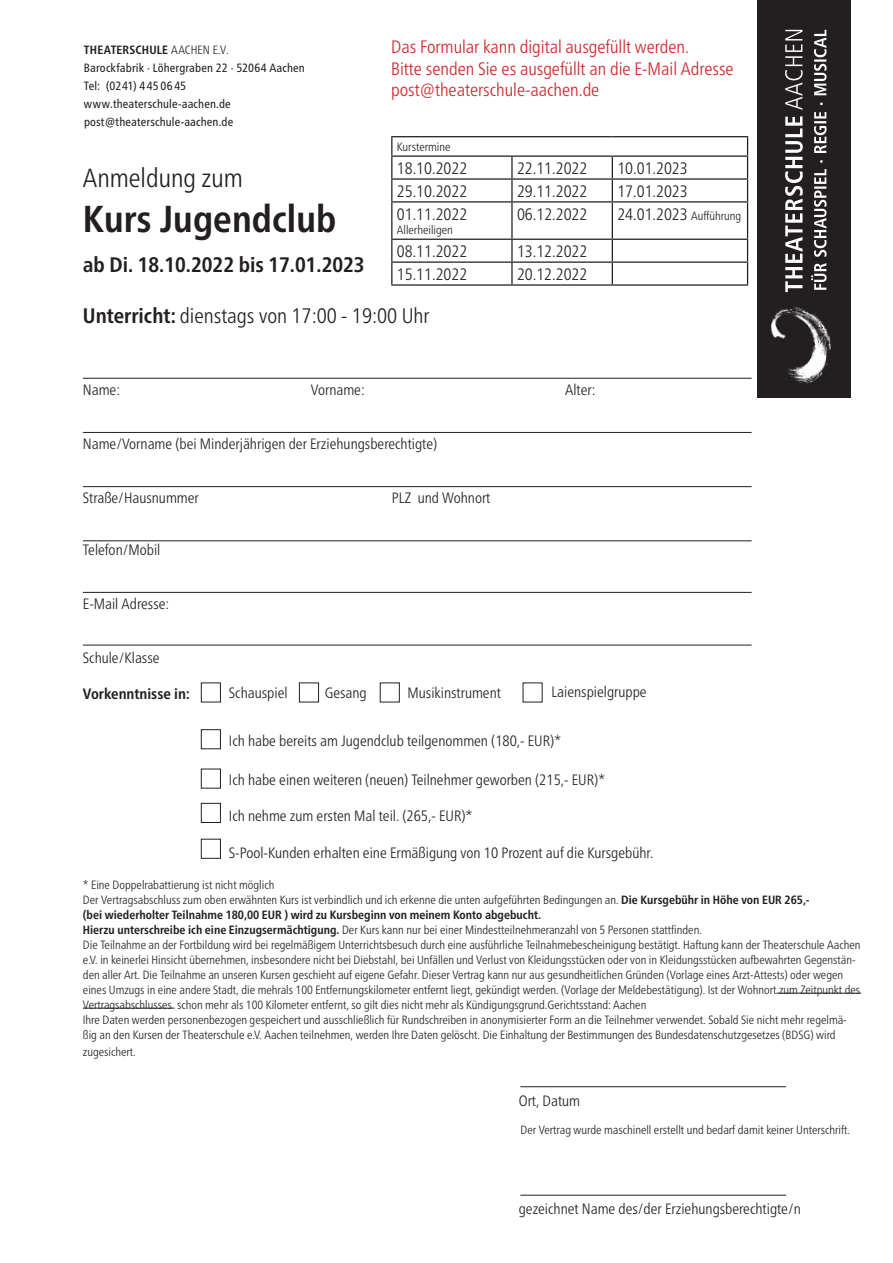
<style>
.page{position:relative;width:893px;height:1263px;background:#fff}
.page>*{position:absolute;margin:0;border:0;box-sizing:border-box;transform-origin:0 0}
.t1{font:700 condensed 37.5px "Frutiger Neue LT Pro";color:#231f20}
.t2{font:300 condensed 26.25px "Frutiger Neue LT Pro";color:#231f20}
.t3{font:300 condensed 21px "Frutiger Neue LT Pro";color:#231f20}
.t4{font:700 condensed 21px "Frutiger Neue LT Pro";color:#231f20}
.t5{font:300 condensed 18px/21.6px "Frutiger Neue LT Pro";color:#d1232a}
.t6{font:300 condensed 16.5px "Frutiger Neue LT Pro";color:#231f20}
.t7{font:300 condensed 15px "Frutiger Neue LT Pro";color:#231f20}
.t8{font:700 condensed 15px "Frutiger Neue LT Pro";color:#231f20}
.t9{font:300 condensed 12px/15px "Frutiger Neue LT Pro";color:#231f20}
.t10{font:condensed 12px/18px "Frutiger Neue LT Pro";letter-spacing:.01em;color:#231f20}
.s1{font-weight:700}
.s2{font-weight:300}
.s3{font-size:12px}
</style>
<div class="page">
<hr style="left:776px;top:993px;width:85px;height:1px;background:#231f20">
<hr style="left:83px;top:1008px;width:91px;height:1px;background:#231f20">
<div style="left:757px;top:0;width:93px;height:398px;background:#231f20"></div>
<img style="left:770px;top:307px;width:61px;height:77px">
<svg style="left:785px;top:30px;width:18px;height:80px"></svg>
<svg style="left:785px;top:116px;width:18px;height:176px"></svg>
<svg style="left:811px;top:30px;width:15px;height:260px"></svg>
<div style="left:201px;top:682px;width:20px;height:20px;border:1px solid #231f20"></div>
<div style="left:299px;top:682px;width:20px;height:20px;border:1px solid #231f20"></div>
<hr style="left:83px;top:378px;width:669px;height:1px;background:#231f20">
<hr style="left:83px;top:432px;width:669px;height:1px;background:#231f20">
<hr style="left:83px;top:486px;width:669px;height:1px;background:#231f20">
<hr style="left:83px;top:541px;width:669px;height:1px;background:#231f20">
<hr style="left:83px;top:592px;width:669px;height:1px;background:#231f20">
<hr style="left:83px;top:645px;width:669px;height:1px;background:#231f20">
<hr style="left:520px;top:1195px;width:266px;height:1px;background:#231f20">
<hr style="left:520px;top:1086px;width:266px;height:1px;background:#231f20">
<div style="left:201px;top:729px;width:20px;height:20px;border:1px solid #231f20"></div>
<div style="left:201px;top:769px;width:20px;height:19px;border:1px solid #231f20"></div>
<div style="left:201px;top:803px;width:20px;height:20px;border:1px solid #231f20"></div>
<div style="left:201px;top:839px;width:20px;height:20px;border:1px solid #231f20"></div>
<hr style="left:391px;top:136px;width:121px;height:1px;background:#231f20">
<hr style="left:512px;top:136px;width:100px;height:1px;background:#231f20">
<hr style="left:612px;top:136px;width:136px;height:1px;background:#231f20">
<hr style="left:391px;top:155px;width:121px;height:2px;background:#231f20">
<hr style="left:512px;top:155px;width:100px;height:2px;background:#231f20">
<hr style="left:511px;top:157px;width:2px;height:21px;background:#231f20">
<hr style="left:612px;top:155px;width:136px;height:2px;background:#231f20">
<hr style="left:391px;top:178px;width:121px;height:2px;background:#231f20">
<svg style="left:391px;top:137px;width:1px;height:64px"></svg>
<hr style="left:512px;top:178px;width:100px;height:2px;background:#231f20">
<hr style="left:511px;top:180px;width:2px;height:21px;background:#231f20">
<hr style="left:612px;top:178px;width:136px;height:2px;background:#231f20">
<svg style="left:612px;top:157px;width:1px;height:44px"></svg>
<svg style="left:747px;top:137px;width:1px;height:64px"></svg>
<hr style="left:391px;top:201px;width:121px;height:2px;background:#231f20">
<hr style="left:391px;top:203px;width:1px;height:36px;background:#231f20">
<hr style="left:512px;top:201px;width:100px;height:2px;background:#231f20">
<hr style="left:511px;top:203px;width:2px;height:36px;background:#231f20">
<hr style="left:612px;top:201px;width:136px;height:2px;background:#231f20">
<hr style="left:612px;top:203px;width:1px;height:36px;background:#231f20">
<hr style="left:747px;top:203px;width:1px;height:36px;background:#231f20">
<hr style="left:391px;top:239px;width:121px;height:1px;background:#231f20">
<hr style="left:512px;top:239px;width:100px;height:1px;background:#231f20">
<hr style="left:511px;top:240px;width:2px;height:21px;background:#231f20">
<hr style="left:612px;top:239px;width:136px;height:1px;background:#231f20">
<hr style="left:391px;top:261px;width:121px;height:2px;background:#231f20">
<svg style="left:391px;top:240px;width:1px;height:44px"></svg>
<hr style="left:512px;top:261px;width:100px;height:2px;background:#231f20">
<hr style="left:511px;top:263px;width:2px;height:21px;background:#231f20">
<hr style="left:612px;top:261px;width:136px;height:2px;background:#231f20">
<svg style="left:612px;top:240px;width:1px;height:44px"></svg>
<svg style="left:747px;top:240px;width:1px;height:44px"></svg>
<hr style="left:391px;top:284px;width:121px;height:2px;background:#231f20">
<hr style="left:512px;top:284px;width:100px;height:2px;background:#231f20">
<hr style="left:612px;top:284px;width:136px;height:2px;background:#231f20">
<p class="t10" style="left:84px;top:41px;width:222px"><span class="s1">THEATERSCHULE</span> <span class="s2">AACHEN E.V.<br></span>Barockfabrik · Löhergraben 22 · 52064 Aachen<br>Tel: (0241) 4 45 06 45 www.theaterschule-aachen.de post@theaterschule-aachen.de</p>
<h2 class="t2" style="left:83px;top:163px;width:161px">Anmeldung zum</h2>
<h1 class="t1" style="left:83px;top:197px;width:255px">Kurs Jugendclub</h1>
<h3 class="t5" style="left:391px;top:36px;width:344px">Das Formular kann digital ausgefüllt werden.<br>Bitte senden Sie es ausgefüllt an die E-Mail Adresse post@theaterschule-aachen.de</h3>
<p class="t9" style="left:397px;top:139px;width:55px">Kurstermine</p>
<h3 class="t6" style="left:397px;top:158px;width:72px">18.10.2022</h3>
<h3 class="t6" style="left:517px;top:158px;width:72px">22.11.2022</h3>
<h3 class="t6" style="left:617px;top:158px;width:72px">10.01.2023</h3>
<h3 class="t6" style="left:397px;top:181px;width:72px">25.10.2022</h3>
<h3 class="t6" style="left:517px;top:181px;width:72px">29.11.2022</h3>
<h3 class="t6" style="left:617px;top:181px;width:72px">17.01.2023</h3>
<h3 class="t6" style="left:397px;top:204px;width:72px">01.11.2022</h3>
<p class="t9" style="left:397px;top:222px;width:57px">Allerheiligen</p>
<h3 class="t6" style="left:517px;top:204px;width:72px">06.12.2022</h3>
<h3 class="t6" style="left:617px;top:204px;width:125px">24.01.2023 <span class="s3">Aufführung</span></h3>
<h3 class="t6" style="left:397px;top:242px;width:72px">08.11.2022</h3>
<h3 class="t6" style="left:517px;top:242px;width:72px">13.12.2022</h3>
<h3 class="t6" style="left:397px;top:264px;width:72px">15.11.2022</h3>
<h3 class="t6" style="left:517px;top:264px;width:72px">20.12.2022</h3>
<h3 class="t4" style="left:83px;top:253px;width:283px">ab Di. 18.10.2022 bis 17.01.2023</h3>
<h3 class="t3" style="left:83px;top:303px;width:348px"><span class="s1">Unterricht:</span> dienstags von 17:00 - 19:00 Uhr</h3>
<p class="t7" style="left:83px;top:381px;width:39px">Name:</p>
<p class="t7" style="left:311px;top:381px;width:55px">Vorname:</p>
<p class="t7" style="left:565px;top:381px;width:32px">Alter:</p>
<p class="t7" style="left:83px;top:435px;width:356px">Name/Vorname (bei Minderjährigen der Erziehungsberechtigte)</p>
<p class="t7" style="left:83px;top:489px;width:117px">Straße/Hausnummer</p>
<p class="t7" style="left:392px;top:489px;width:100px">PLZ und Wohnort</p>
<p class="t7" style="left:83px;top:541px;width:79px">Telefon/Mobil</p>
<p class="t7" style="left:83px;top:595px;width:88px">E-Mail Adresse:</p>
<p class="t7" style="left:83px;top:649px;width:78px">Schule/Klasse</p>
<p class="t8" style="left:83px;top:685px;width:109px">Vorkenntnisse in:</p>
<p class="t7" style="left:325px;top:684px;width:44px">Gesang</p>
<p class="t7" style="left:407px;top:684px;width:95px">Musikinstrument</p>
<p class="t7" style="left:551px;top:683px;width:97px">Laienspielgruppe</p>
<p class="t7" style="left:229px;top:684px;width:60px">Schauspiel</p>
<p class="t7" style="left:229px;top:732px;width:334px">Ich habe bereits am Jugendclub teilgenommen (180,- EUR)*</p>
<p class="t7" style="left:229px;top:771px;width:378px">Ich habe einen weiteren (neuen) Teilnehmer geworben (215,- EUR)*</p>
<p class="t7" style="left:229px;top:806px;width:245px">Ich nehme zum ersten Mal teil. (265,- EUR)*</p>
<p class="t7" style="left:229px;top:844px;width:426px">S-Pool-Kunden erhalten eine Ermäßigung von 10 Prozent auf die Kursgebühr.</p>
<p class="t9" style="left:83px;top:877px;width:779px">* Eine Doppelrabattierung ist nicht möglich<br>Der Vertragsabschluss zum oben erwähnten Kurs ist verbindlich und ich erkenne die unten aufgeführten Bedingungen an. <span class="s1">Die Kursgebühr in Höhe von EUR 265,-<br>(bei wiederholter Teilnahme 180,00 EUR ) wird zu Kursbeginn von meinem Konto abgebucht.<br>Hierzu unterschreibe ich eine Einzugsermächtigung.</span> Der Kurs kann nur bei einer Mindestteilnehmeranzahl von 5 Personen stattfinden.<br>Die Teilnahme an der Fortbildung wird bei regelmäßigem Unterrichtsbesuch durch eine ausführliche Teilnahmebescheinigung bestätigt. Haftung kann der Theaterschule Aachen e.V. in keinerlei Hinsicht übernehmen, insbesondere nicht bei Diebstahl, bei Unfällen und Verlust von Kleidungsstücken oder von in Kleidungsstücken aufbewahrten Gegenstän&shy;den aller Art. Die Teilnahme an unseren Kursen geschieht auf eigene Gefahr. Dieser Vertrag kann nur aus gesundheitlichen Gründen (Vorlage eines Arzt-Attests) oder wegen eines Umzugs in eine andere Stadt, die mehrals 100 Entfernungskilometer entfernt liegt, gekündigt werden. (Vorlage der Meldebestätigung). Ist der Wohnort zum Zeitpunkt des Vertragsabschlusses schon mehr als 100 Kilometer entfernt, so gilt dies nicht mehr als Kündigungsgrund.Gerichtsstand: Aachen<br>Ihre Daten werden personenbezogen gespeichert und ausschließlich für Rundschreiben in anonymisierter Form an die Teilnehmer verwendet. Sobald Sie nicht mehr regelmä&shy;ßig an den Kursen der Theaterschule e.V. Aachen teilnehmen, werden Ihre Daten gelöscht. Die Einhaltung der Bestimmungen des Bundesdatenschutzgesetzes (BDSG) wird</p>
<p class="t9" style="left:83px;top:1044px;width:54px">zugesichert.</p>
<p class="t7" style="left:519px;top:1092px;width:63px">Ort, Datum</p>
<p class="t9" style="left:520px;top:1123px;width:331px">Der Vertrag wurde maschinell erstellt und bedarf damit keiner Unterschrift.</p>
<p class="t7" style="left:519px;top:1200px;width:284px">gezeichnet Name des/der Erziehungsberechtigte/n</p>
</div>
